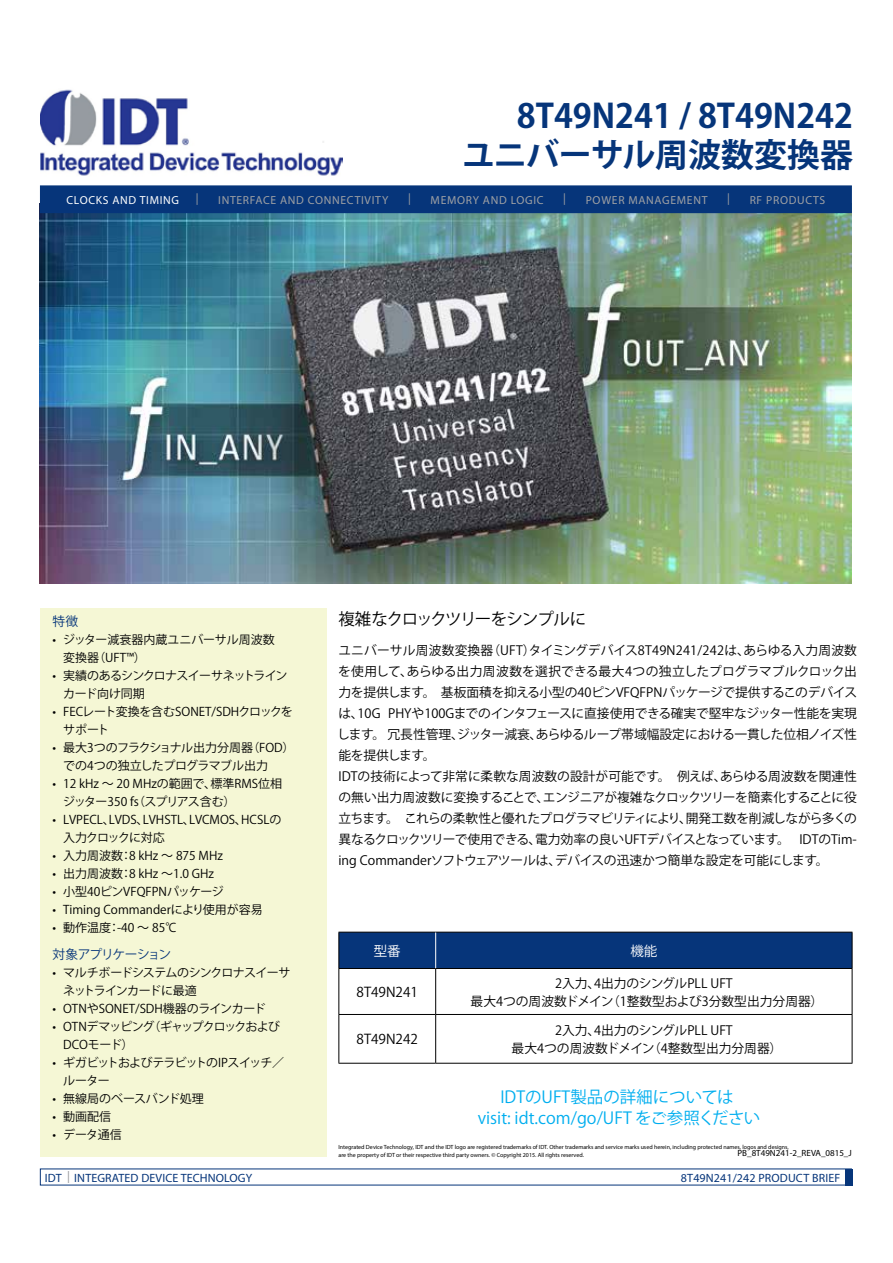
<style>
.page{position:relative;width:893px;height:1263px;background:#fff}
.page>*{position:absolute;margin:0;border:0;box-sizing:border-box;transform-origin:0 0}
.t1{font:700 33px/39px "Koz Go Pr 6 N";color:#06357a;text-align:right}
.t2{font:16.5px/21px "Koz Go Pr 6 N";color:#00aeef;text-align:center}
.t3{font:16.5px "Koz Go Pr 6 N";letter-spacing:-.07em;color:#000}
.t4{font:13.5px "Koz Go Pr 6 N";color:#000}
.t5{font:13.5px "Koz Go Pr 6 N";color:#fff}
.t6{font:12.75px/21px "Koz Go Pr 6 N";color:#000;text-align:center}
.t7{font:12.75px "Koz Go Pr 6 N";letter-spacing:-.085em;color:#06357a}
.t8{font:12.75px "Koz Go Pr 6 N";letter-spacing:-.065em;color:#06357a}
.t9{font:12px/18px "Koz Go Pr 6 N";color:#000}
.t10{font:12px/18px "Koz Go Pr 6 N";letter-spacing:-.06em;color:#000}
.t11{font:12px "Myriad Pro";letter-spacing:.01em;color:#06357a}
.t12{font:12px/18px "Koz Go Pr 6 N";letter-spacing:-.05em;color:#000}
.t13{font:12px/18px "Koz Go Pr 6 N";letter-spacing:-.07em;color:#000}
.t14{font:11.7px "Myriad Pro";letter-spacing:.06em;color:#9fa1a4}
.t15{font:11.7px "Myriad Pro";letter-spacing:.06em;color:#fff}
.t16{font:9px "Myriad Pro";color:#000}
.t17{font:6px/7.2px "Myriad Pro";color:#000}
.s1{color:#939598}
</style>
<div class="page">
<div style="left:40px;top:608px;width:286px;height:548px;background:#f5f7d5"></div>
<img style="left:40px;top:213px;width:812px;height:370px">
<div style="left:41px;top:186px;width:810px;height:26px;background:#06357a"></div>
<div style="left:40px;top:185px;width:812px;height:28px;border:1px solid #06357a"></div>
<div style="left:845px;top:1168px;width:8px;height:17px;background:#06357a"></div>
<div style="left:339px;top:933px;width:513px;height:35px;background:#06357a"></div>
<hr style="left:338px;top:932px;width:98px;height:1px;background:#000">
<hr style="left:338px;top:932px;width:1px;height:36px;background:#000">
<hr style="left:436px;top:932px;width:416px;height:1px;background:#000">
<hr style="left:852px;top:932px;width:1px;height:36px;background:#000">
<hr style="left:338px;top:968px;width:98px;height:1px;background:#000">
<hr style="left:338px;top:969px;width:1px;height:45px;background:#000">
<hr style="left:436px;top:968px;width:416px;height:1px;background:#000">
<hr style="left:435px;top:969px;width:1px;height:45px;background:#000">
<hr style="left:852px;top:969px;width:1px;height:45px;background:#000">
<hr style="left:338px;top:1014px;width:98px;height:1px;background:#000">
<hr style="left:338px;top:1015px;width:1px;height:48px;background:#000">
<hr style="left:436px;top:1014px;width:416px;height:1px;background:#000">
<hr style="left:435px;top:1015px;width:1px;height:48px;background:#000">
<hr style="left:852px;top:1015px;width:1px;height:48px;background:#000">
<hr style="left:338px;top:1063px;width:98px;height:1px;background:#000">
<hr style="left:436px;top:1063px;width:416px;height:1px;background:#000">
<hr style="left:435px;top:932px;width:1px;height:36px;background:#fff">
<img style="left:40px;top:89px;width:303px;height:87px">
<h1 class="t1" style="left:462px;top:97px;width:392px">8T49N241 / 8T49N242<br>ユニバーサル周波数変換器</h1>
<p class="t15" style="left:66px;top:192px;width:114px">CLOCKS AND TIMING</p>
<p class="t14" style="left:196px;top:191px;width:4px">|</p>
<p class="t14" style="left:218px;top:192px;width:172px">INTERFACE AND CONNECTIVITY</p>
<p class="t14" style="left:408px;top:191px;width:4px">|</p>
<p class="t14" style="left:431px;top:192px;width:114px">MEMORY AND LOGIC</p>
<p class="t14" style="left:563px;top:191px;width:4px">|</p>
<p class="t14" style="left:586px;top:192px;width:123px">POWER MANAGEMENT</p>
<p class="t14" style="left:727px;top:191px;width:4px">|</p>
<p class="t14" style="left:750px;top:192px;width:77px">RF PRODUCTS</p>
<p class="t8" style="left:53px;top:614px;width:27px">特徴</p>
<p class="t9" style="left:63px;top:631px;width:213px;text-indent:-10px">• ジッター減衰器内蔵ユニバーサル周波数変換器（UFT™）</p>
<p class="t10" style="left:63px;top:667px;width:226px;text-indent:-10px">• 実績のあるシンクロナスイーサネットラインカード向け同期</p>
<p class="t9" style="left:63px;top:703px;width:231px;text-indent:-10px">• FECレート変換を含むSONET/SDHクロックをサポート</p>
<p class="t9" style="left:63px;top:739px;width:233px;text-indent:-10px">• 最大3つのフラクショナル出力分周器（FOD）での4つの独立したプログラマブル出力</p>
<p class="t9" style="left:63px;top:775px;width:220px;text-indent:-10px">• 12 kHz ～ 20 MHzの範囲で、標準RMS位相ジッター350 fs（スプリアス含む）</p>
<p class="t9" style="left:63px;top:811px;width:220px;text-indent:-10px">• LVPECL、LVDS、LVHSTL、LVCMOS、HCSLの入力クロックに対応</p>
<p class="t9" style="left:53px;top:847px;width:172px">• 入力周波数：8 kHz ～ 875 MHz</p>
<p class="t9" style="left:53px;top:865px;width:163px">• 出力周波数：8 kHz ～1.0 GHz</p>
<p class="t9" style="left:53px;top:883px;width:173px">• 小型40ピンVFQFPNパッケージ</p>
<p class="t9" style="left:53px;top:901px;width:212px">• Timing Commanderにより使用が容易</p>
<p class="t9" style="left:53px;top:919px;width:126px">• 動作温度：-40 ～ 85℃</p>
<p class="t7" style="left:53px;top:947px;width:120px">対象アプリケーション</p>
<p class="t12" style="left:63px;top:964px;width:229px;text-indent:-10px">• マルチボードシステムのシンクロナスイーサネットラインカードに最適</p>
<p class="t9" style="left:53px;top:1000px;width:215px">• OTNやSONET/SDH機器のラインカード</p>
<p class="t13" style="left:63px;top:1018px;width:219px;text-indent:-10px">• OTNデマッピング（ギャップクロックおよび<br>DCOモード）</p>
<p class="t10" style="left:63px;top:1054px;width:223px;text-indent:-10px">• ギガビットおよびテラビットのIPスイッチ／ルーター</p>
<p class="t9" style="left:53px;top:1090px;width:153px">• 無線局のベースバンド処理</p>
<p class="t9" style="left:53px;top:1108px;width:60px">• 動画配信</p>
<p class="t9" style="left:53px;top:1126px;width:71px">• データ通信</p>
<p class="t3" style="left:338px;top:610px;width:249px">複雑なクロックツリーをシンプルに</p>
<p class="t6" style="left:337px;top:640px;width:521px;text-align:left">ユニバーサル周波数変換器（UFT）タイミングデバイス8T49N241/242は、あらゆる入力周波数を使用して、あらゆる出力周波数を選択できる最大4つの独立したプログラマブルクロック出力を提供します。基板面積を抑える小型の40ピンVFQFPNパッケージで提供するこのデバイスは、10G PHYや100Gまでのインタフェースに直接使用できる確実で堅牢なジッター性能を実現します。冗長性管理、ジッター減衰、あらゆるループ帯域幅設定における一貫した位相ノイズ性能を提供します。<br>IDTの技術によって非常に柔軟な周波数の設計が可能です。　例えば、あらゆる周波数を関連性の無い出力周波数に変換することで、エンジニアが複雑なクロックツリーを簡素化することに役立ちます。　これらの柔軟性と優れたプログラマビリティにより、開発工数を削減しながら多くの異なるクロックツリーで使用できる、電力効率の良いUFTデバイスとなっています。 IDTのTim&shy;ing Commanderソフトウェアツールは、デバイスの迅速かつ簡単な設定を可能にします。</p>
<p class="t5" style="left:374px;top:943px;width:28px">型番</p>
<p class="t5" style="left:630px;top:943px;width:28px">機能</p>
<p class="t4" style="left:357px;top:984px;width:63px">8T49N241</p>
<p class="t6" style="left:471px;top:974px;width:354px;line-height:18px">2入力、4出力のシングルPLL UFT<br>最大4つの周波数ドメイン（1整数型および3分数型出力分周器）</p>
<p class="t4" style="left:357px;top:1032px;width:63px">8T49N242</p>
<p class="t6" style="left:512px;top:1021px;width:272px;line-height:18px">2入力、4出力のシングルPLL UFT<br>最大4つの周波数ドメイン（4整数型出力分周器）</p>
<p class="t2" style="left:478px;top:1087px;width:284px">IDTのUFT製品の詳細については<br>visit: idt.com/go/UFT をご参照ください</p>
<p class="t17" style="left:338px;top:1144px;width:452px">Integrated Device Technology, IDT and the IDT logo are registered trademarks of IDT. Other trademarks and service marks used herein, including protected names, logos and designs, are the property of IDT or their respective third party owners. © Copyright 2015. All rights reserved.</p>
<p class="t16" style="left:737px;top:1148px;width:116px">PB_8T49N241-2_REVA_0815_J</p>
<p class="t11" style="left:45px;top:1170px;width:209px">IDT <span class="s1">|</span> INTEGRATED DEVICE TECHNOLOGY</p>
<p class="t11" style="left:681px;top:1170px;width:161px">8T49N241/242 PRODUCT BRIEF</p>
</div>
